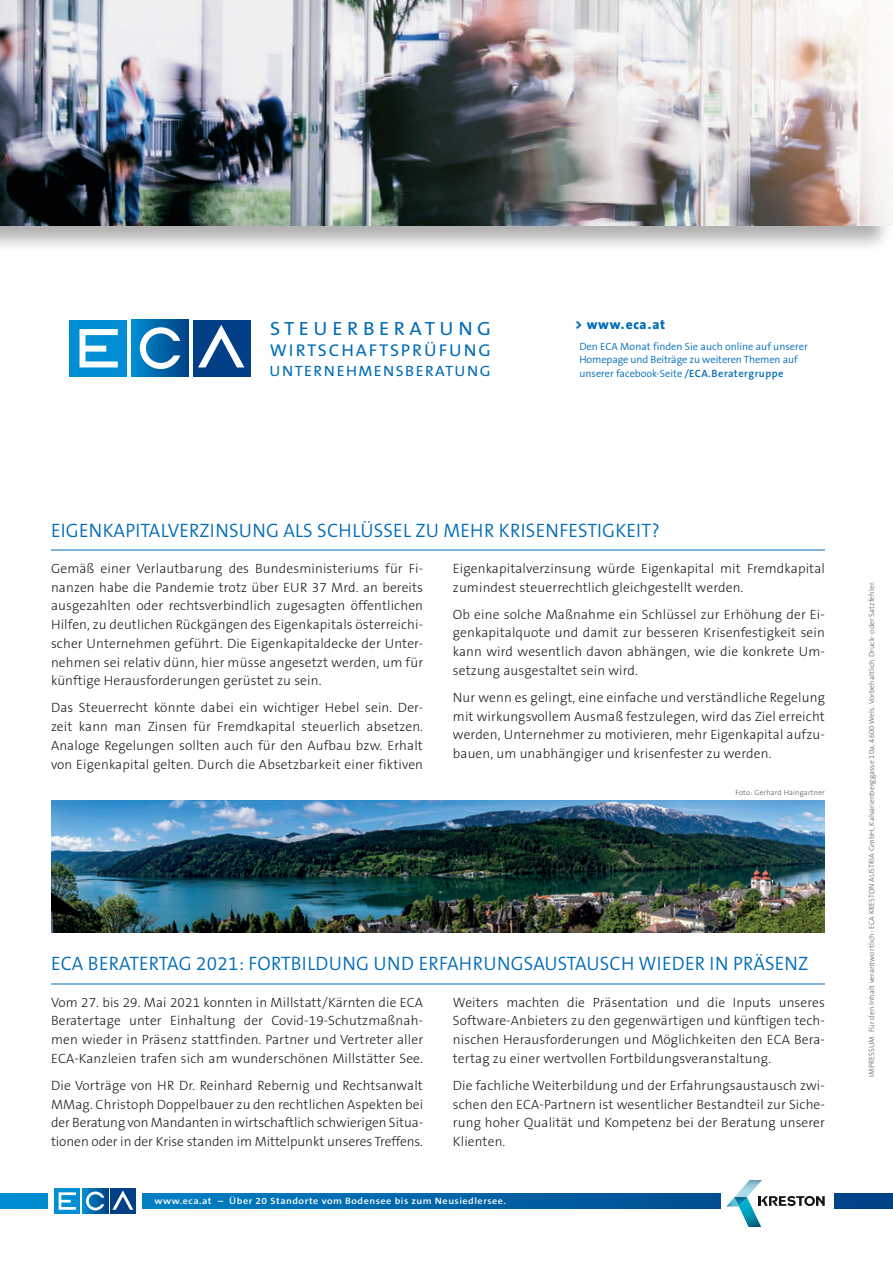
<style>
.page{position:relative;width:893px;height:1263px;background:#fff}
.page>*{position:absolute;margin:0;border:0;box-sizing:border-box;transform-origin:0 0}
.t1{font:300 19.5px "The Sans B4";letter-spacing:.01em;color:#006cb7}
.t2{font:19.2px "The Sans B5 Plain";letter-spacing:.22em;color:#006cb7;scale:1.05 1}
.t3{font:17.1px "The Sans B5 Plain";letter-spacing:.105em;color:#006cb7;scale:1.05 1}
.t4{font:15px "The Sans B5 Plain";letter-spacing:.09em;color:#006cb7;scale:1.05 1}
.t5{font:300 13.5px/18.8px "The Sans B3";letter-spacing:.01em;color:#231f20;text-align:justify}
.t6{font:800 13.5px "The Sans B8";letter-spacing:.045em;color:#006cb7}
.t7{font:300 10.5px "The Sans B4";color:#006cb7}
.t8{font:600 9.3px "The Sans B6";letter-spacing:.05em;color:#fff;scale:1.1 1}
.bodytext{font:300 7.5px "The Sans B3";letter-spacing:.02em;color:#57585a}
.s1{font-family:"The Sans B5 Plain";font-weight:400}
.s2{font-family:"The Sans B6";font-weight:600}
</style>
<div class="page">
<img style="left:51px;top:800px;width:774px;height:132px">
<hr style="left:51px;top:550px;width:774px;height:1px;background:#006cb7">
<hr style="left:51px;top:983px;width:774px;height:1px;background:#006cb7">
<svg style="left:0;top:1194px;width:893px;height:14px;background:#0066a9"></svg>
<div style="left:48px;top:1187px;width:94px;height:28px;background:#fff"></div>
<div style="left:54px;top:1188px;width:26px;height:26px;background:#008fd5"></div>
<svg style="left:59px;top:1192px;width:17px;height:18px"></svg>
<svg style="left:82px;top:1188px;width:26px;height:26px"></svg>
<svg style="left:86px;top:1191px;width:18px;height:19px"></svg>
<div style="left:110px;top:1188px;width:26px;height:26px;background:#014086"></div>
<svg style="left:112px;top:1190px;width:21px;height:20px"></svg>
<div style="left:721px;top:1176px;width:112px;height:63px;background:#fff"></div>
<svg style="left:726px;top:1180px;width:99px;height:47px"></svg>
<div style="left:0;top:0;width:893px;height:253px;background:#231f20;opacity:.35"></div>
<img style="left:0;top:0;width:893px;height:225px">
<div style="left:69px;top:320px;width:58px;height:56px;background:#008fd5"></div>
<svg style="left:80px;top:329px;width:38px;height:38px"></svg>
<div style="left:131px;top:320px;width:58px;height:56px;background:linear-gradient(to right,#008ed2,#004184)"></div>
<svg style="left:140px;top:327px;width:40px;height:42px"></svg>
<div style="left:193px;top:320px;width:58px;height:56px;background:#014086"></div>
<svg style="left:198px;top:325px;width:46px;height:42px"></svg>
<p class="t2" style="left:270px;top:318px;width:212px">STEUERBERATUNG</p>
<p class="t3" style="left:270px;top:341px;width:212px">WIRTSCHAFTSPRÜFUNG</p>
<p class="t4" style="left:270px;top:363px;width:212px">UNTERNEHMENSBERATUNG</p>
<p class="t6" style="left:575px;top:317px;width:92px">&gt; www.eca.at</p>
<p class="t7" style="left:579px;top:341px;width:230px">Den ECA Monat finden Sie auch online auf unserer</p>
<p class="t7" style="left:579px;top:354px;width:220px">Homepage und Beiträge zu weiteren Themen auf</p>
<p class="t7" style="left:579px;top:368px;width:206px">unserer facebook-Seite <span class="s1">/</span><span class="s2">ECA.Beratergruppe</span></p>
<p class="t1" style="left:51px;top:520px;width:610px">EIGENKAPITALVERZINSUNG ALS SCHLÜSSEL ZU MEHR KRISENFESTIGKEIT?</p>
<p class="t5" style="left:51px;top:560px;width:374px">Gemäß einer Verlautbarung des Bundesministeriums für Fi&shy;nanzen habe die Pandemie trotz über EUR 37 Mrd. an bereits ausgezahlten oder rechtsverbindlich zugesagten öffentlichen Hilfen, zu deutlichen Rückgängen des Eigenkapitals österreichi&shy;scher Unternehmen geführt. Die Eigenkapitaldecke der Unter&shy;nehmen sei relativ dünn, hier müsse angesetzt werden, um für künftige Herausforderungen gerüstet zu sein.</p>
<p class="t5" style="left:51px;top:699px;width:374px">Das Steuerrecht könnte dabei ein wichtiger Hebel sein. Der&shy;zeit kann man Zinsen für Fremdkapital steuerlich absetzen.<br>Analoge Regelungen sollten auch für den Aufbau bzw. Erhalt von Eigenkapital gelten. Durch die Absetzbarkeit einer fiktiven</p>
<p class="t5" style="left:453px;top:560px;width:374px">Eigenkapitalverzinsung würde Eigenkapital mit Fremdkapital zumindest steuerrechtlich gleichgestellt werden.</p>
<p class="t5" style="left:453px;top:605px;width:374px">Ob eine solche Maßnahme ein Schlüssel zur Erhöhung der Ei&shy;genkapitalquote und damit zur besseren Krisenfestigkeit sein kann wird wesentlich davon abhängen, wie die konkrete Um&shy;setzung ausgestaltet sein wird.</p>
<p class="t5" style="left:453px;top:689px;width:374px">Nur wenn es gelingt, eine einfache und verständliche Regelung mit wirkungsvollem Ausmaß festzulegen, wird das Ziel erreicht werden, Unternehmer zu motivieren, mehr Eigenkapital aufzu&shy;bauen, um unabhängiger und krisenfester zu werden.</p>
<p class="bodytext" style="left:736px;top:789px;width:91px">Foto: Gerhard Haingartner</p>
<p class="t1" style="left:51px;top:954px;width:759px">ECA BERATERTAG 2021: FORTBILDUNG UND ERFAHRUNGSAUSTAUSCH WIEDER IN PRÄSENZ</p>
<p class="t5" style="left:51px;top:993px;width:374px">Vom 27. bis 29. Mai 2021 konnten in Millstatt/Kärnten die ECA Beratertage unter Einhaltung der Covid-19-Schutzmaßnah&shy;men wieder in Präsenz stattfinden. Partner und Vertreter aller ECA-Kanzleien trafen sich am wunderschönen Millstätter See.</p>
<p class="t5" style="left:51px;top:1077px;width:374px">Die Vorträge von HR Dr. Reinhard Rebernig und Rechtsanwalt MMag. Christoph Doppelbauer zu den rechtlichen Aspekten bei der Beratung von Mandanten in wirtschaftlich schwierigen Situa&shy;tionen oder in der Krise standen im Mittelpunkt unseres Treffens.</p>
<p class="t5" style="left:453px;top:993px;width:374px">Weiters machten die Präsentation und die Inputs unseres Software-Anbieters zu den gegenwärtigen und künftigen tech&shy;nischen Herausforderungen und Möglichkeiten den ECA Bera&shy;tertag zu einer wertvollen Fortbildungsveranstaltung.</p>
<p class="t5" style="left:453px;top:1077px;width:374px">Die fachliche Weiterbildung und der Erfahrungsaustausch zwi&shy;schen den ECA-Partnern ist wesentlicher Bestandteil zur Siche&shy;rung hoher Qualität und Kompetenz bei der Beratung unserer Klienten.</p>
<p class="t8" style="left:155px;top:1196px;width:321px">www.eca.at – Über 20 Standorte vom Bodensee bis zum Neusiedlersee.</p>
<p class="bodytext" style="left:868px;top:1077px;width:497px;rotate:-90deg">IMPRESSUM Für den Inhalt verantwortlich: ECA KRESTON AUSTRIA GmbH, Kalvarienberggasse 10a, 4600 Wels. Vorbehaltlich Druck- oder Satzfehler.</p>
</div>
